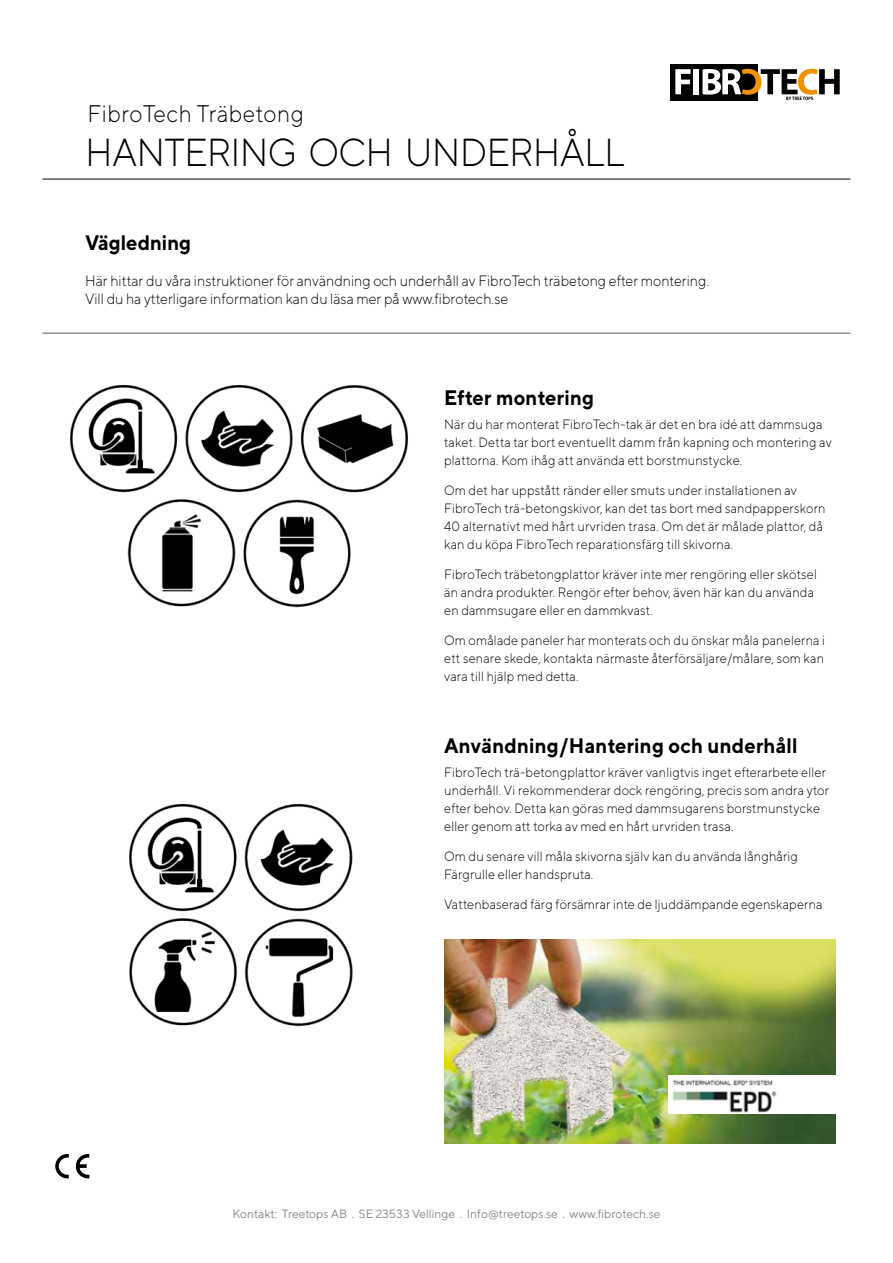
<style>
.page{position:relative;width:893px;height:1263px;background:#fff}
.page>*{position:absolute;margin:0;border:0;box-sizing:border-box;transform-origin:0 0}
.t1{font:300 39px "TT Norms";letter-spacing:-.02em;color:#000;scale:.95 1}
.t2{font:300 24px "TT Norms";letter-spacing:.02em;color:#000;scale:.95 1}
.t3{font:700 21px "TT Norms";letter-spacing:.01em;color:#000;scale:.95 1}
.t4{font:300 15px/18px "TT Norms";color:#000;scale:.95 1}
.t5{font:300 13.5px/18px "TT Norms";letter-spacing:.01em;color:#000;scale:.95 1}
.t6{font:12px "TT Norms";color:#878787}
</style>
<div class="page">
<div style="left:670px;top:64px;width:87px;height:36px;background:#000"></div>
<svg style="left:675px;top:69px;width:16px;height:25px"></svg>
<div style="left:693px;top:69px;width:6px;height:25px;background:#fff"></div>
<svg style="left:703px;top:69px;width:137px;height:31px"></svg>
<svg style="left:55px;top:1154px;width:14px;height:24px"></svg>
<svg style="left:76px;top:1154px;width:13px;height:24px"></svg>
<img style="left:70px;top:385px;width:338px;height:223px">
<img style="left:129px;top:804px;width:224px;height:223px">
<hr style="left:43px;top:333px;width:807px;height:1px;background:#575756">
<hr style="left:43px;top:179px;width:807px;height:1px;background:#000">
<img style="left:444px;top:939px;width:391px;height:204px">
<div style="left:669px;top:1075px;width:166px;height:38px;background:#fff"></div>
<img style="left:672px;top:1079px;width:105px;height:34px">
<h2 class="t2" style="left:87px;top:98px;width:229px">FibroTech Träbetong</h2>
<h1 class="t1" style="left:85px;top:128px;width:570px">HANTERING OCH UNDERHÅLL</h1>
<h3 class="t3" style="left:85px;top:230px;width:113px">Vägledning</h3>
<p class="t4" style="left:85px;top:272px;width:659px">Här hittar du våra instruktioner för användning och underhåll av FibroTech träbetong efter montering.<br>Vill du ha ytterligare information kan du läsa mer på www.fibrotech.se</p>
<h3 class="t3" style="left:444px;top:385px;width:159px">Efter montering</h3>
<p class="t5" style="left:444px;top:415px;width:410px">När du har monterat FibroTech-tak är det en bra idé att dammsuga taket. Detta tar bort eventuellt damm från kapning och montering av plattorna. Kom ihåg att använda ett borstmunstycke.</p>
<p class="t5" style="left:444px;top:481px;width:403px">Om det har uppstått ränder eller smuts under installationen av FibroTech trä-betongskivor, kan det tas bort med sandpapperskorn 40 alternativt med hårt urvriden trasa. Om det är målade plattor, då kan du köpa FibroTech reparationsfärg till skivorna.</p>
<p class="t5" style="left:444px;top:565px;width:394px">FibroTech träbetongplattor kräver inte mer rengöring eller skötsel än andra produkter. Rengör efter behov, även här kan du använda en dammsugare eller en dammkvast.</p>
<p class="t5" style="left:444px;top:631px;width:402px;text-align:justify">Om omålade paneler har monterats och du önskar måla panelerna i ett senare skede, kontakta närmaste återförsäljare/målare, som kan vara till hjälp med detta.</p>
<h3 class="t3" style="left:444px;top:733px;width:374px">Användning/Hantering och underhåll</h3>
<p class="t5" style="left:444px;top:763px;width:407px">FibroTech trä-betongplattor kräver vanligtvis inget efterarbete eller underhåll. Vi rekommenderar dock rengöring, precis som andra ytor efter behov. Detta kan göras med dammsugarens borstmunstycke eller genom att torka av med en hårt urvriden trasa.</p>
<p class="t5" style="left:444px;top:847px;width:374px">Om du senare vill måla skivorna själv kan du använda långhårig<br>Färgrulle eller handspruta.</p>
<p class="t5" style="left:444px;top:895px;width:400px">Vattenbaserad färg försämrar inte de ljuddämpande egenskaperna</p>
<p class="t6" style="left:232px;top:1207px;width:430px">Kontakt: Treetops AB . SE 23533 Vellinge . Info@treetops.se . www.fibrotech.se</p>
</div>
